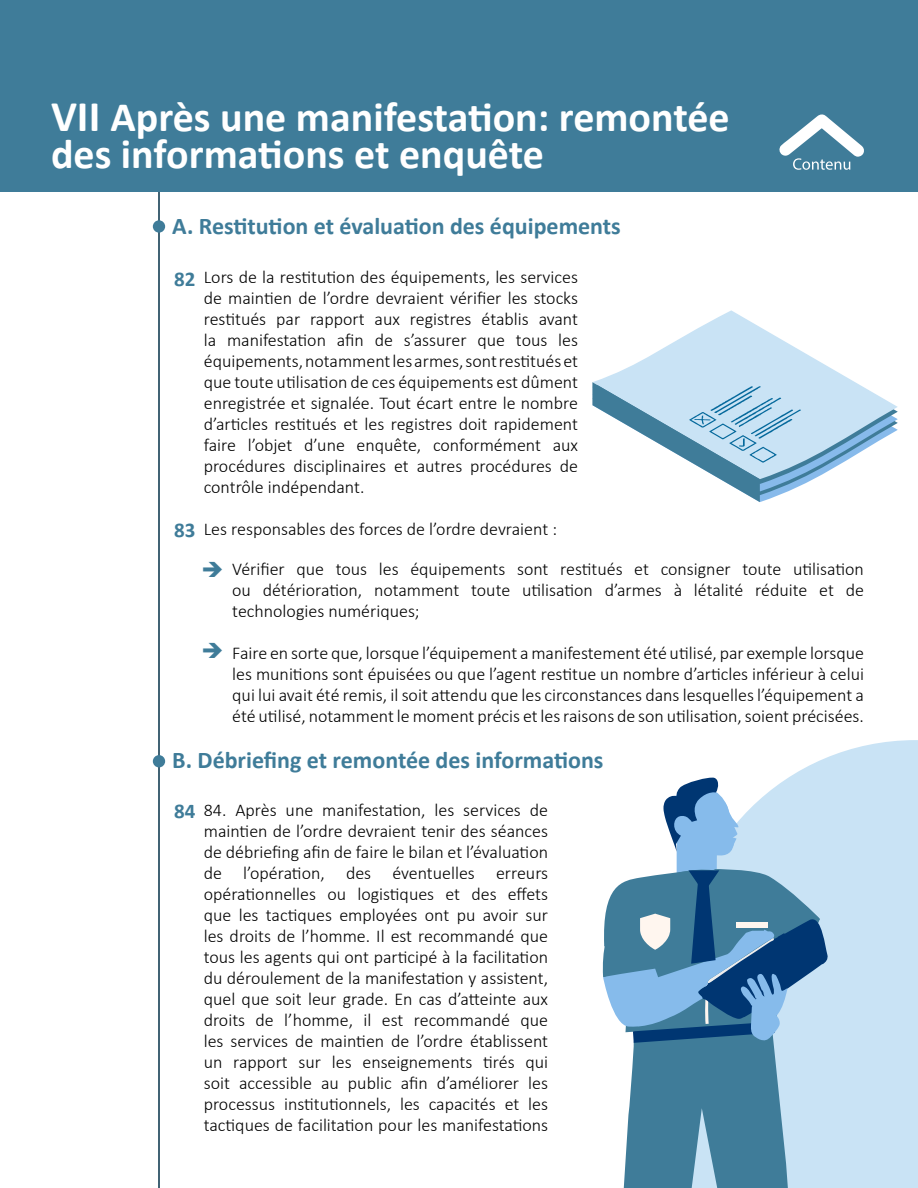
<style>
.page{position:relative;width:918px;height:1188px;background:#fff}
.page>*{position:absolute;margin:0;border:0;box-sizing:border-box;transform-origin:0 0}
.t1{font:700 42px/37.5px "Calibri";color:#fff}
.t2{font:700 24px "Calibri";color:#3f7c99}
.t3{font:700 21px "Calibri";color:#3f7c99}
.t4{font:300 18px/21px "Calibri";color:#000;text-align:justify}
.s1{font-size:43.95px}
</style>
<div class="page">
<hr style="left:158px;top:0;width:2px;height:1188px;background:#033047">
<div style="left:0;top:0;width:918px;height:191px;background:#3f7c99"></div>
<div style="left:153px;top:220px;width:12px;height:13px;background:#3f7c99;border-radius:50%"></div>
<div style="left:153px;top:755px;width:12px;height:12px;background:#3f7c99;border-radius:50%"></div>
<svg style="left:593px;top:310px;width:305px;height:169px"></svg>
<svg style="left:592px;top:382px;width:209px;height:120px"></svg>
<svg style="left:791px;top:740px;width:127px;height:235px;fill:#c9e3f5"></svg>
<div style="left:682px;top:975px;width:236px;height:213px;background:#c9e3f5"></div>
<svg style="left:602px;top:776px;width:306px;height:412px"></svg>
<svg style="left:779px;top:114px;width:85px;height:56px"></svg>
<h1 class="t1" style="left:51px;top:98px;width:680px"><span class="s1">VII</span> Après une manifestation: remontée des informations et enquête</h1>
<h2 class="t2" style="left:172px;top:210px;width:450px">A. Restitution et évaluation des équipements</h2>
<p class="t3" style="left:174px;top:265px;width:23px">82</p>
<p class="t3" style="left:174px;top:515px;width:23px">83</p>
<p class="t4" style="left:204px;top:266px;width:376px">Lors de la restitution des équipements, les services de maintien de l’ordre devraient vérifier les stocks restitués par rapport aux registres établis avant la manifestation afin de s’assurer que tous les équipements, notamment les armes, sont restitués et que toute utilisation de ces équipements est dûment enregistrée et signalée. Tout écart entre le nombre d’articles restitués et les registres doit rapidement faire l’objet d’une enquête, conformément aux procédures disciplinaires et autres procédures de contrôle indépendant.</p>
<p class="t4" style="left:204px;top:518px;width:355px">Les responsables des forces de l’ordre devraient :</p>
<p class="t4" style="left:232px;top:558px;width:633px">Vérifier que tous les équipements sont restitués et consigner toute utilisation ou détérioration, notamment toute utilisation d’armes à létalité réduite et de technologies numériques;</p>
<p class="t4" style="left:232px;top:642px;width:633px">Faire en sorte que, lorsque l’équipement a manifestement été utilisé, par exemple lorsque les munitions sont épuisées ou que l’agent restitue un nombre d’articles inférieur à celui qui lui avait été remis, il soit attendu que les circonstances dans lesquelles l’équipement a été utilisé, notamment le moment précis et les raisons de son utilisation, soient précisées.</p>
<h2 class="t2" style="left:172px;top:743px;width:433px">B. Débriefing et remontée des informations</h2>
<p class="t3" style="left:174px;top:796px;width:23px">84</p>
<p class="t4" style="left:204px;top:799px;width:346px">84. Après une manifestation, les services de maintien de l’ordre devraient tenir des séances de débriefing afin de faire le bilan et l’évaluation de l’opération, des éventuelles erreurs opérationnelles ou logistiques et des effets que les tactiques employées ont pu avoir sur les droits de l’homme. Il est recommandé que tous les agents qui ont participé à la facilitation du déroulement de la manifestation y assistent, quel que soit leur grade. En cas d’atteinte aux droits de l’homme, il est recommandé que les services de maintien de l’ordre établissent un rapport sur les enseignements tirés qui soit accessible au public afin d’améliorer les processus institutionnels, les capacités et les tactiques de facilitation pour les manifestations</p>
</div>
